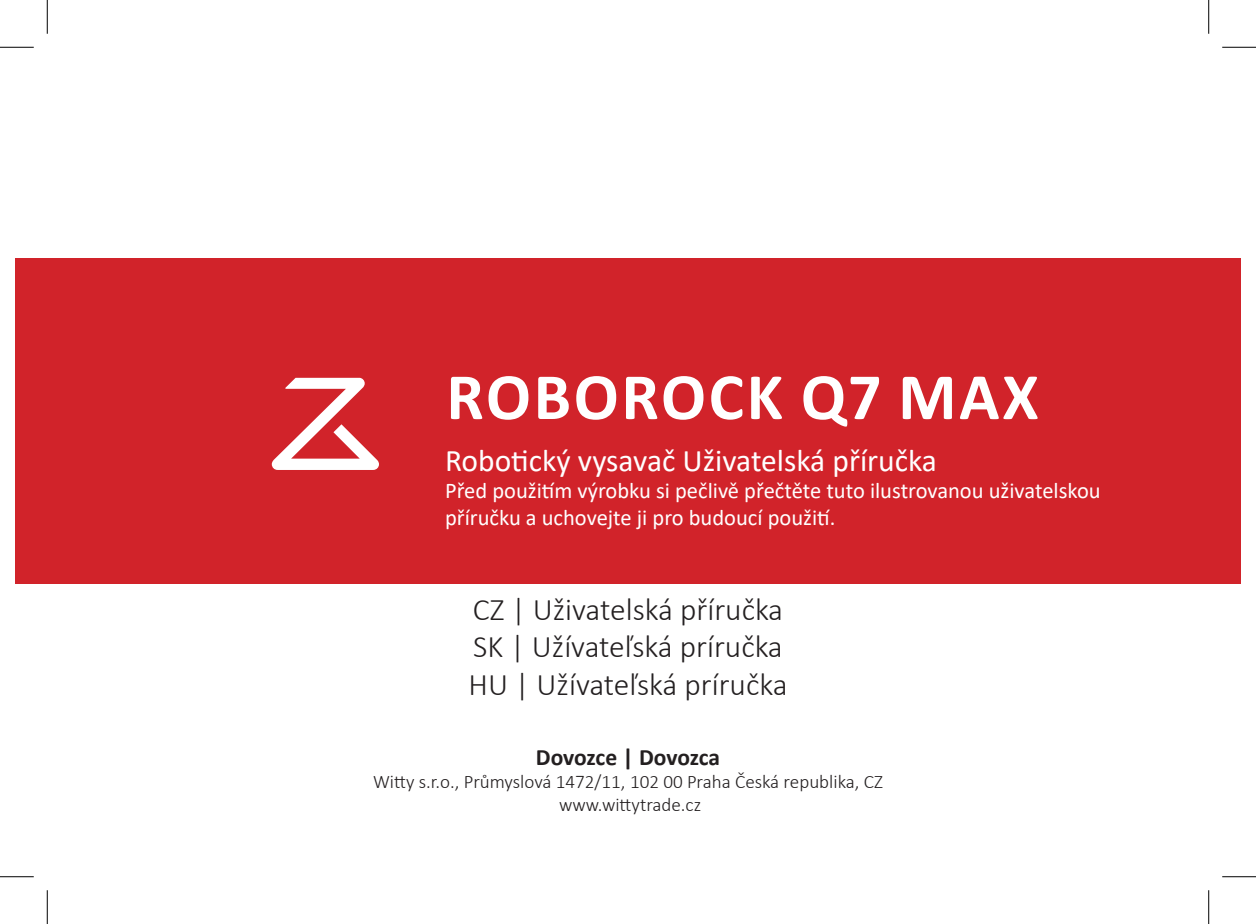
<style>
.page{position:relative;width:1256px;height:924px;background:#fff}
.page>*{position:absolute;margin:0;border:0;box-sizing:border-box;transform-origin:0 0}
.t1{font:700 66.83px "Calibri";letter-spacing:.04em;color:#fff}
.t2{font:300 31.5px/37.8px "Calibri";color:#231f20}
.t3{font:31.5px "Calibri";color:#fff}
.t4{font:700 23.62px "Calibri";letter-spacing:-.005em;color:#231f20}
.t5{font:22.5px/27px "Calibri";color:#fff}
.t6{font:300 19.12px/22.9px "Calibri";color:#231f20;text-align:center}
</style>
<div class="page">
<div style="left:15px;top:258px;width:1225px;height:325px;background:#d1232a"></div>
<svg style="left:272px;top:378px;width:107px;height:92px"></svg>
<hr style="left:0;top:47px;width:34px;height:1px;background:#000">
<hr style="left:1222px;top:47px;width:33px;height:1px;background:#000">
<hr style="left:0;top:876px;width:34px;height:1px;background:#000">
<hr style="left:1222px;top:876px;width:33px;height:1px;background:#000">
<hr style="left:47px;top:0;width:1px;height:34px;background:#000">
<hr style="left:47px;top:890px;width:1px;height:34px;background:#000">
<hr style="left:1208px;top:0;width:1px;height:34px;background:#000">
<hr style="left:1208px;top:890px;width:1px;height:34px;background:#000">
<h1 class="t1" style="left:446px;top:349px;width:594px">ROBOROCK Q7 MAX</h1>
<h2 class="t3" style="left:445px;top:439px;width:493px">Robotický vysavač Uživatelská příručka</h2>
<p class="t5" style="left:445px;top:477px;width:657px">Před použitím výrobku si pečlivě přečtěte tuto ilustrovanou uživatelskou příručku a uchovejte ji pro budoucí použití.</p>
<h2 class="t2" style="left:468px;top:590px;width:320px">CZ | Uživatelská příručka<br>SK | Užívateľská príručka<br>HU | Užívateľská príručka</h2>
<p class="t4" style="left:536px;top:740px;width:186px">Dovozce | Dovozca</p>
<p class="t6" style="left:373px;top:769px;width:511px">Witty s.r.o., Průmyslová 1472/11, 102 00 Praha Česká republika, CZ www.wittytrade.cz</p>
</div>
